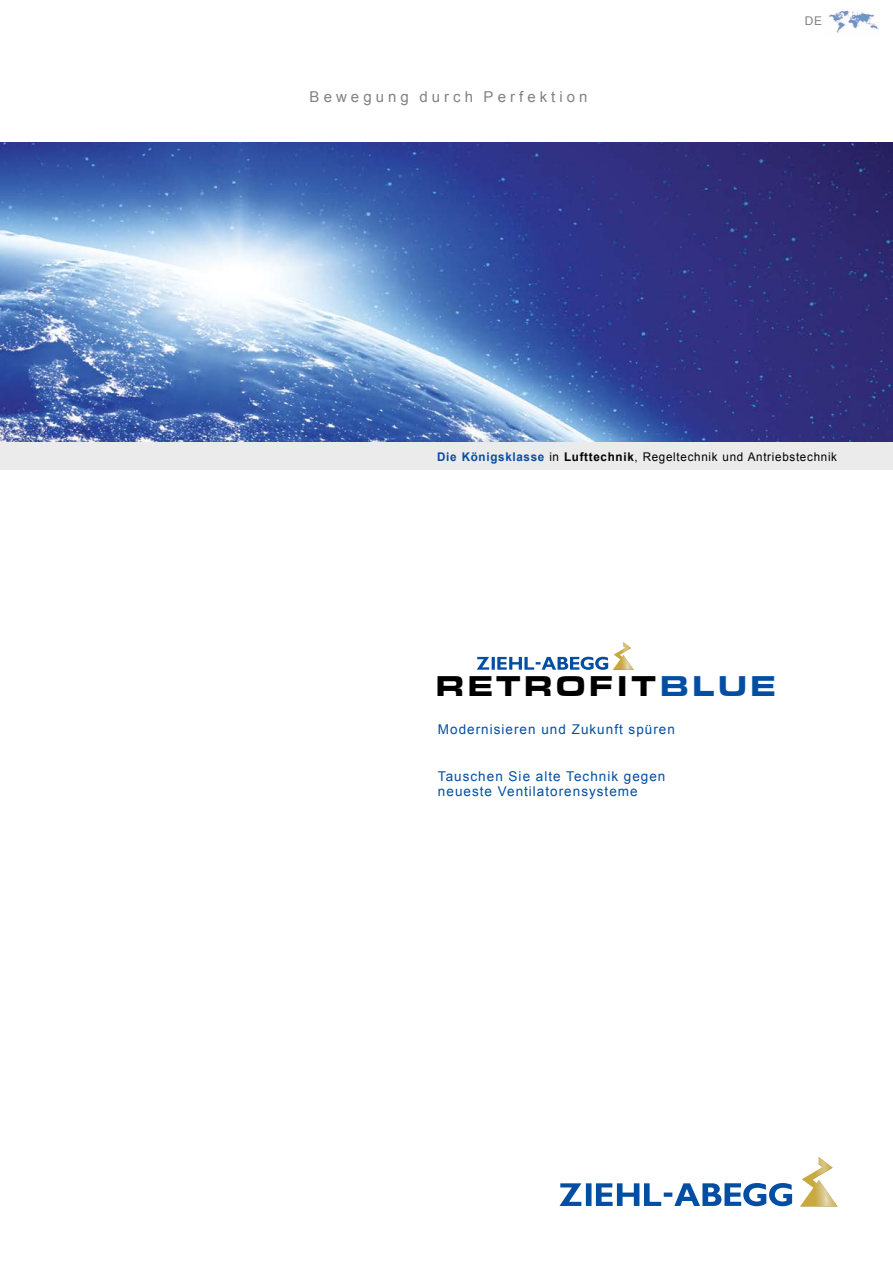
<style>
.page{position:relative;width:893px;height:1263px;background:#fff}
.page>*{position:absolute;margin:0;border:0;box-sizing:border-box;transform-origin:0 0}
.t1{font:900 29.55px "Eurostile Ext";letter-spacing:.075em;color:#000}
.t2{font:15px "Arial";letter-spacing:.27em;color:#808285}
.CB_AF_SubTitle{font:13.5px/15px "Arial";letter-spacing:.075em;color:#034ea2}
.t3{font:12px "Arial";letter-spacing:.06em;color:#000}
.t4{font:12px "Arial";color:#808285}
.s1{font-weight:700;color:#034ea2}
.s2{font-weight:700}
.s3{color:#034ea2}
</style>
<div class="page">
<img style="left:0;top:143px;width:893px;height:299px">
<div style="left:0;top:442px;width:893px;height:28px;background:#ebebec"></div>
<svg style="left:559px;top:1183px;width:233px;height:23px"></svg>
<svg style="left:800px;top:1157px;width:38px;height:50px"></svg>
<img style="left:828px;top:10px;width:50px;height:23px">
<svg style="left:477px;top:642px;width:157px;height:28px"></svg>
<p class="t2" style="left:310px;top:87px;width:279px">Bewegung durch Perfektion</p>
<p class="t4" style="left:805px;top:13px;width:19px">DE</p>
<p class="t3" style="left:437px;top:449px;width:401px"><span class="s1">Die Königsklasse</span> in <span class="s2">Lufttechnik</span>, Regeltechnik und Antriebstechnik</p>
<p class="t1" style="left:435px;top:664px;width:342px">RETROFIT<span class="s3">BLUE</span></p>
<p class="CB_AF_SubTitle" style="left:438px;top:721px;width:238px">Modernisieren und Zukunft spüren</p>
<p class="CB_AF_SubTitle" style="left:438px;top:768px;width:229px">Tauschen Sie alte Technik gegen neueste Ventilatorensysteme</p>
</div>
